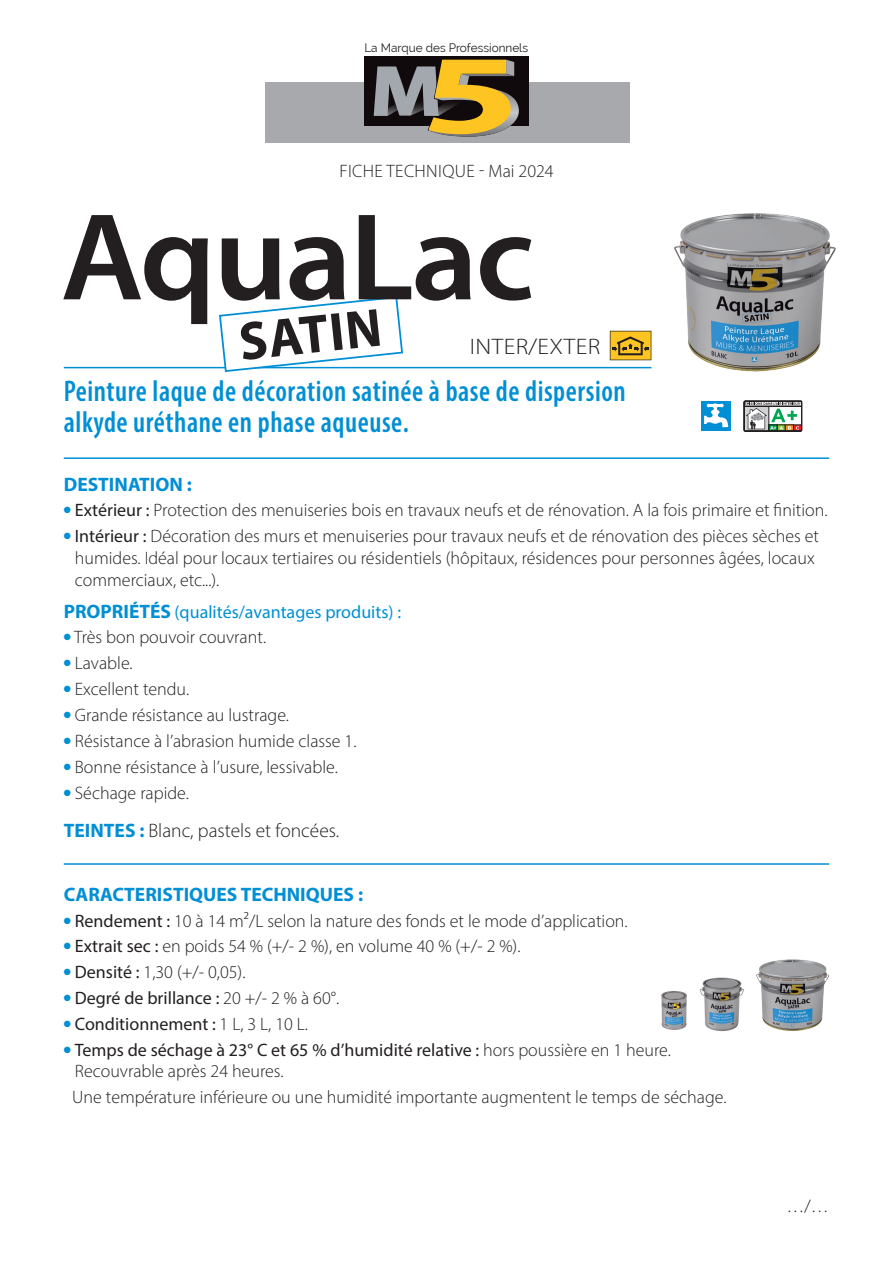
<style>
.page{position:relative;width:893px;height:1263px;background:#fff}
.page>*{position:absolute;margin:0;border:0;box-sizing:border-box;transform-origin:0 0}
.t1{font:600 124.95px "Myriad Pro";letter-spacing:-.02em;color:#231f20;scale:1.05 1}
.t2{font:700 54.3px "Myriad Pro";color:#231f20}
.t3{font:600 condensed 30px/31.5px "Myriad Pro";letter-spacing:.02em;color:#008fd5;scale:.94 1}
.t4{font:300 22.5px "Myriad Pro";letter-spacing:.02em;color:#231f20;scale:1.1 1}
.t5{font:700 19.5px "Myriad Pro";color:#008fd5}
.t6{font:300 19.5px "Myriad Pro";color:#231f20}
.t7{font:300 18px/21.6px "Myriad Pro";color:#231f20}
.t8{font:18px "Myriad Pro";color:#231f20}
.t9{font:18px "Myriad Pro";color:#008fd5}
.t10{font:300 18px "Myriad Pro";letter-spacing:.02em;color:#231f20}
.t11{font:12px "Raleway";color:#231f20}
.s1{font-weight:400}
.s2{font-weight:700;font-size:19.5px}
.s3{font-weight:700;color:#008fd5}
.s4{font-weight:300}
</style>
<div class="page">
<img style="left:674px;top:213px;width:162px;height:159px">
<hr style="left:64px;top:367px;width:587px;height:1px;background:#008fd5">
<hr style="left:64px;top:457px;width:765px;height:2px;background:#008fd5">
<hr style="left:64px;top:863px;width:765px;height:2px;background:#008fd5">
<div style="left:701px;top:401px;width:29px;height:29px;background:#008fd5"></div>
<svg style="left:704px;top:403px;width:25px;height:24px"></svg>
<svg style="left:218px;top:296px;width:186px;height:76px"></svg>
<div style="left:265px;top:83px;width:365px;height:60px;background:#a8a9ad"></div>
<div style="left:364px;top:56px;width:164px;height:70px;background:#110a0c"></div>
<svg style="left:374px;top:60px;width:145px;height:77px"></svg>
<img style="left:756px;top:959px;width:74px;height:72px">
<img style="left:700px;top:977px;width:44px;height:55px">
<img style="left:661px;top:991px;width:26px;height:39px">
<svg style="left:744px;top:401px;width:58px;height:30px"></svg>
<svg style="left:610px;top:331px;width:41px;height:29px"></svg>
<p class="t11" style="left:364px;top:41px;width:165px">La Marque des Professionnels</p>
<p class="t10" style="left:339px;top:160px;width:216px">FICHE TECHNIQUE - Mai 2024</p>
<p class="t1" style="left:61px;top:178px;width:453px">AquaLac</p>
<p class="t2" style="left:235px;top:307px;width:145px;rotate:-6deg">SATIN</p>
<p class="t4" style="left:470px;top:333px;width:120px">INTER/EXTER</p>
<p class="t3" style="left:64px;top:374px;width:599px">Peinture laque de décoration satinée à base de dispersion alkyde uréthane en phase aqueuse.</p>
<p class="t5" style="left:64px;top:471px;width:130px">DESTINATION :</p>
<p class="t7" style="left:64px;top:499px;width:765px"><sup>●</sup> <span class="s1">Extérieur :</span> Protection des menuiseries bois en travaux neufs et de rénovation. A la fois primaire et finition.</p>
<p class="t7" style="left:75px;top:525px;width:746px;text-indent:-11px"><sup>●</sup> <span class="s1">Intérieur :</span> Décoration des murs et menuiseries pour travaux neufs et de rénovation des pièces sèches et humides. Idéal pour locaux tertiaires ou résidentiels (hôpitaux, résidences pour personnes âgées, locaux commerciaux, etc...).</p>
<p class="t9" style="left:64px;top:600px;width:339px"><span class="s2">PROPRIÉTÉS</span> (qualités/avantages produits) :</p>
<p class="t7" style="left:64px;top:626px;width:204px"><sup>●</sup> Très bon pouvoir couvrant.</p>
<p class="t7" style="left:64px;top:652px;width:70px"><sup>●</sup> Lavable.</p>
<p class="t7" style="left:64px;top:678px;width:127px"><sup>●</sup> Excellent tendu.</p>
<p class="t7" style="left:64px;top:704px;width:227px"><sup>●</sup> Grande résistance au lustrage.</p>
<p class="t7" style="left:64px;top:730px;width:294px"><sup>●</sup> Résistance à l’abrasion humide classe 1.</p>
<p class="t7" style="left:64px;top:756px;width:276px"><sup>●</sup> Bonne résistance à l’usure, lessivable.</p>
<p class="t7" style="left:64px;top:781px;width:127px"><sup>●</sup> Séchage rapide.</p>
<p class="t6" style="left:64px;top:819px;width:277px"><span class="s3">TEINTES :</span> Blanc, pastels et foncées.</p>
<p class="t5" style="left:64px;top:881px;width:301px">CARACTERISTIQUES TECHNIQUES :</p>
<p class="t7" style="left:64px;top:909px;width:565px"><sup>●</sup> <span class="s1">Rendement :</span> 10 à 14 m²/L selon la nature des fonds et le mode d’application.</p>
<p class="t7" style="left:64px;top:935px;width:458px"><sup>●</sup> <span class="s1">Extrait sec :</span> en poids 54 % (+/- 2 %), en volume 40 % (+/- 2 %).</p>
<p class="t7" style="left:64px;top:961px;width:183px"><sup>●</sup> <span class="s1">Densité :</span> 1,30 (+/- 0,05).</p>
<p class="t8" style="left:64px;top:987px;width:277px"><sup>●</sup> Degré de brillance : <span class="s4">20 +/- 2 % à 60°.</span></p>
<p class="t8" style="left:64px;top:1013px;width:246px"><sup>●</sup> Conditionnement : <span class="s4">1 L, 3 L, 10 L.</span></p>
<p class="t7" style="left:75px;top:1039px;width:598px;text-indent:-11px"><sup>●</sup> <span class="s1">Temps de séchage à 23° C et 65 % d’humidité relative :</span> hors poussière en 1 heure.<br>Recouvrable après 24 heures.</p>
<p class="t7" style="left:72px;top:1086px;width:656px">Une température inférieure ou une humidité importante augmentent le temps de séchage.</p>
<p class="t7" style="left:786px;top:1195px;width:44px">…/…</p>
</div>
